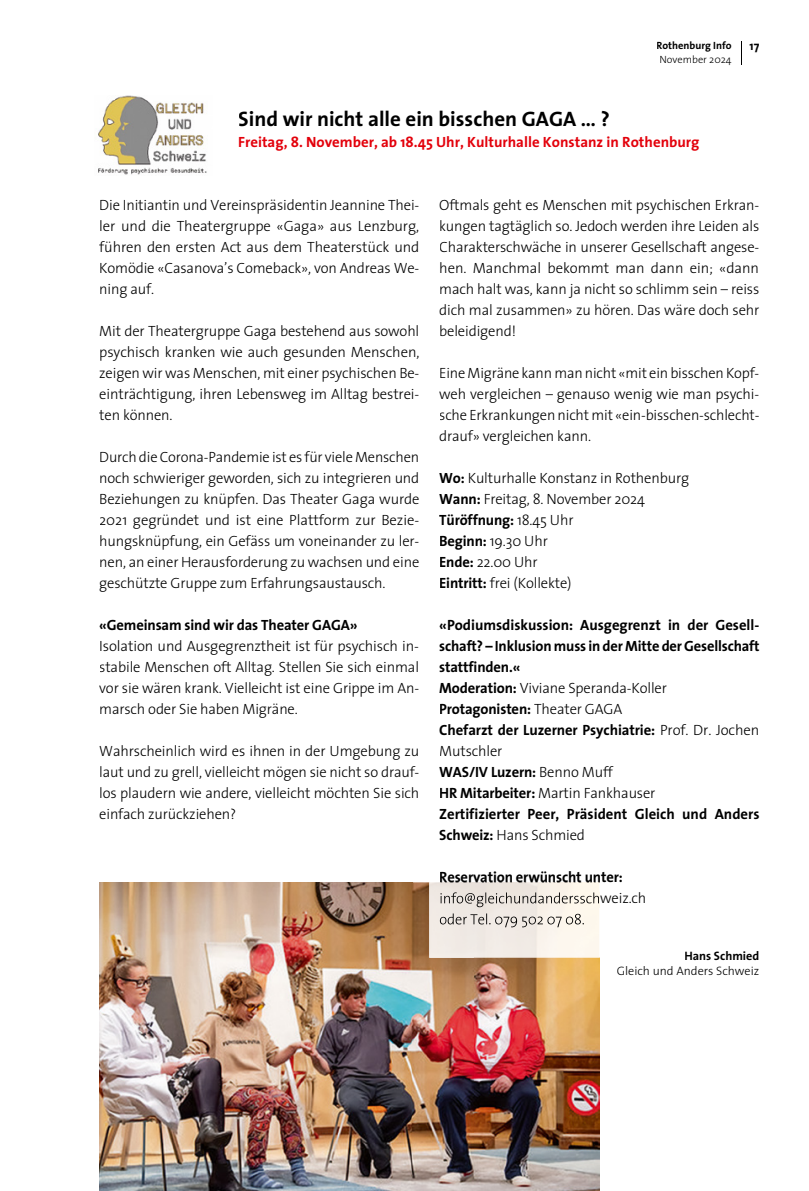
<style>
.page{position:relative;width:809px;height:1191px;background:#fff}
.page>*{position:absolute;margin:0;border:0;box-sizing:border-box;transform-origin:0 0}
.t1{font:700 21px "The Sans";color:#000}
.t2{font:300 14.88px/21px "The Sans";letter-spacing:-.01em;color:#000;text-align:justify}
.t3{font:700 14.88px/21px "The Sans";letter-spacing:-.01em;color:#000}
.t4{font:700 14.88px "The Sans";color:#e3000b}
.t5{font:300 12.25px "The Sans";color:#000}
.t6{font:700 12.25px "The Sans";color:#000}
.t7{font:700 10.5px "The Sans";color:#000}
.t8{font:300 10.5px "The Sans";color:#000}
.s1{font-weight:700}
.s2{font-weight:300}
</style>
<div class="page">
<img style="left:98px;top:95px;width:109px;height:80px">
<img style="left:99px;top:882px;width:375px;height:309px">
<img style="left:474px;top:957px;width:125px;height:234px">
<img style="left:429px;top:882px;width:170px;height:75px">
<img style="left:440px;top:882px;width:159px;height:1px">
<img style="left:440px;top:892px;width:159px;height:15px">
<img style="left:440px;top:913px;width:144px;height:14px">
<p class="t7" style="left:656px;top:37px;width:77px">Rothenburg Info</p>
<p class="t8" style="left:659px;top:51px;width:74px">November 2024</p>
<h1 class="t1" style="left:238px;top:101px;width:373px">Sind wir nicht alle ein bisschen GAGA … ?</h1>
<p class="t4" style="left:238px;top:130px;width:463px">Freitag, 8. November, ab 18.45 Uhr, Kulturhalle Konstanz in Rothenburg</p>
<p class="t6" style="left:749px;top:36px;width:11px">17</p>
<p class="t2" style="left:99px;top:194px;width:322px">Die Initiantin und Vereinspräsidentin Jeannine Thei&shy;ler und die Theatergruppe «Gaga» aus Lenzburg, führen den ersten Act aus dem Theaterstück und Komödie «Casanova’s Comeback», von Andreas We&shy;ning auf.</p>
<p class="t2" style="left:99px;top:320px;width:322px">Mit der Theatergruppe Gaga bestehend aus sowohl psychisch kranken wie auch gesunden Menschen, zeigen wir was Menschen, mit einer psychischen Be&shy;einträchtigung, ihren Lebensweg im Alltag bestrei&shy;ten können.</p>
<p class="t2" style="left:99px;top:446px;width:322px">Durch die Corona-Pandemie ist es für viele Menschen noch schwieriger geworden, sich zu integrieren und Beziehungen zu knüpfen. Das Theater Gaga wurde 2021 gegründet und ist eine Plattform zur Bezie&shy;hungsknüpfung, ein Gefäss um voneinander zu ler&shy;nen, an einer Herausforderung zu wachsen und eine geschützte Gruppe zum Erfahrungsaustausch.</p>
<p class="t3" style="left:99px;top:614px;width:260px">«Gemeinsam sind wir das Theater GAGA»</p>
<p class="t2" style="left:99px;top:635px;width:321px">Isolation und Ausgegrenztheit ist für psychisch in&shy;stabile Menschen oft Alltag. Stellen Sie sich einmal vor sie wären krank. Vielleicht ist eine Grippe im An&shy;marsch oder Sie haben Migräne.</p>
<p class="t2" style="left:99px;top:740px;width:322px">Wahrscheinlich wird es ihnen in der Umgebung zu laut und zu grell, vielleicht mögen sie nicht so drauf&shy;los plaudern wie andere, vielleicht möchten Sie sich einfach zurückziehen?</p>
<p class="t2" style="left:439px;top:194px;width:321px">Oftmals geht es Menschen mit psychischen Erkran&shy;kungen tagtäglich so. Jedoch werden ihre Leiden als Charakterschwäche in unserer Gesellschaft angese&shy;hen. Manchmal bekommt man dann ein; «dann mach halt was, kann ja nicht so schlimm sein – reiss dich mal zusammen» zu hören. Das wäre doch sehr beleidigend!</p>
<p class="t2" style="left:439px;top:362px;width:322px">Eine Migräne kann man nicht «mit ein bisschen Kopf&shy;weh vergleichen – genauso wenig wie man psychi&shy;sche Erkrankungen nicht mit «ein-bisschen-schlecht&shy;drauf» vergleichen kann.</p>
<p class="t2" style="left:439px;top:467px;width:251px;text-align:left"><span class="s1">Wo:</span> Kulturhalle Konstanz in Rothenburg<br><span class="s1">Wann:</span> Freitag, 8. November 2024<br><span class="s1">Türöffnung:</span> 18.45 Uhr<br><span class="s1">Beginn:</span> 19.30 Uhr<br><span class="s1">Ende:</span> 22.00 Uhr<br><span class="s1">Eintritt:</span> frei (Kollekte)</p>
<p class="t3" style="left:439px;top:614px;width:322px">«Podiumsdiskussion: Ausgegrenzt in der Gesell&shy;schaft? – Inklusion muss in der Mitte der Gesellschaft stattfinden.«<br>Moderation: <span class="s2">Viviane Speranda-Koller </span>Protagonisten: <span class="s2">Theater GAGA<br></span>Chefarzt der Luzerner Psychiatrie: <span class="s2">Prof. Dr. Jochen Mutschler<br></span>WAS/IV Luzern: <span class="s2">Benno Muff<br></span>HR Mitarbeiter: <span class="s2">Martin Fankhauser<br></span>Zertifizierter Peer, Präsident Gleich und Anders Schweiz: <span class="s2">Hans Schmied</span></p>
<p class="t3" style="left:439px;top:866px;width:185px">Reservation erwünscht unter:</p>
<p class="t6" style="left:684px;top:945px;width:76px">Hans Schmied</p>
<p class="t5" style="left:616px;top:960px;width:144px">Gleich und Anders Schweiz</p>
</div>
